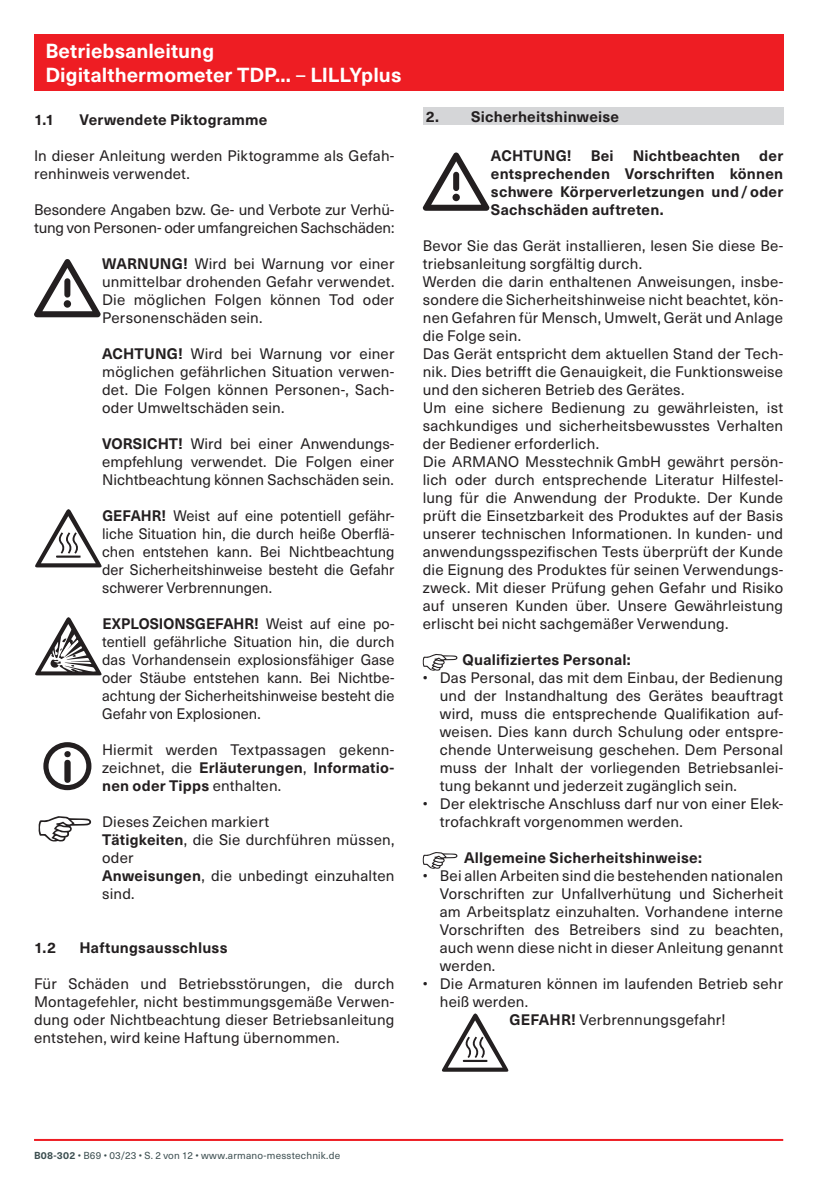
<style>
.page{position:relative;width:840px;height:1191px;background:#fff}
.page>*{position:absolute;margin:0;border:0;box-sizing:border-box;transform-origin:0 0}
.t1{font:700 20px/24px "Neue Haas Unica W1 G";letter-spacing:.005em;color:#fff}
.t2{font:15px/18px "Neue Haas Unica W1 G";letter-spacing:.01em;color:#231f20;text-align:justify}
.t3{font:700 15px/18px "Neue Haas Unica W1 G";letter-spacing:.015em;color:#231f20;text-align:justify}
.t4{font:15px/18px "Neue Haas Unica W1 G";letter-spacing:-.01em;color:#231f20}
.t5{font:10px "Neue Haas Unica W1 G";letter-spacing:.02em;color:#3d4f51}
.s1{font-weight:400}
.s2{font-weight:700}
</style>
<div class="page">
<hr style="left:34px;top:1139px;width:748px;height:2px;background:#ee1d23">
<div style="left:34px;top:34px;width:748px;height:57px;background:#ee1d23"></div>
<svg style="left:34px;top:259px;width:67px;height:58px"></svg>
<div style="left:64px;top:300px;width:7px;height:8px;background:#231f20;border-radius:50%"></div>
<svg style="left:35px;top:509px;width:66px;height:58px"></svg>
<svg style="left:35px;top:617px;width:66px;height:58px"></svg>
<div style="left:43px;top:742px;width:48px;height:48px;border:5px solid #231f20;border-radius:50%"></div>
<svg style="left:64px;top:751px;width:7px;height:32px"></svg>
<svg style="left:39px;top:816px;width:52px;height:25px"></svg>
<div style="left:422px;top:108px;width:360px;height:17px;background:#d5d6d8"></div>
<svg style="left:422px;top:152px;width:67px;height:59px"></svg>
<div style="left:452px;top:194px;width:7px;height:7px;background:#231f20;border-radius:50%"></div>
<svg style="left:422px;top:654px;width:35px;height:16px"></svg>
<svg style="left:422px;top:852px;width:35px;height:16px"></svg>
<svg style="left:442px;top:1013px;width:66px;height:58px"></svg>
<h1 class="t1" style="left:45px;top:38px;width:357px">Betriebsanleitung<br>Digitalthermometer TDP... <span class="s1">–</span> LILLYplus</h1>
<p class="t3" style="left:34px;top:110px;width:22px">1.1</p>
<p class="t3" style="left:79px;top:110px;width:189px">Verwendete Piktogramme</p>
<p class="t2" style="left:34px;top:146px;width:362px">In dieser Anleitung werden Piktogramme als Gefah&shy;renhinweis verwendet.</p>
<p class="t4" style="left:34px;top:200px;width:362px">Besondere Angaben bzw. Ge- und Verbote zur Verhü&shy;tung von Personen- oder umfangreichen Sachschäden:</p>
<p class="t2" style="left:102px;top:254px;width:293px"><span class="s2">WARNUNG!</span> Wird bei Warnung vor einer unmittelbar drohenden Gefahr verwendet.<br>Die möglichen Folgen können Tod oder Personenschäden sein.</p>
<p class="t2" style="left:102px;top:344px;width:293px"><span class="s2">ACHTUNG!</span> Wird bei Warnung vor einer möglichen gefährlichen Situation verwen&shy;det. Die Folgen können Personen-, Sach&shy;oder Umweltschäden sein.</p>
<p class="t2" style="left:102px;top:434px;width:293px"><span class="s2">VORSICHT!</span> Wird bei einer Anwendungs&shy;empfehlung verwendet. Die Folgen einer Nichtbeachtung können Sachschäden sein.</p>
<p class="t2" style="left:102px;top:506px;width:293px"><span class="s2">GEFAHR!</span> Weist auf eine potentiell gefähr&shy;liche Situation hin, die durch heiße Oberflä&shy;chen entstehen kann. Bei Nichtbeachtung der Sicherheitshinweise besteht die Gefahr schwerer Verbrennungen.</p>
<p class="t2" style="left:102px;top:614px;width:293px"><span class="s2">EXPLOSIONSGEFAHR!</span> Weist auf eine po&shy;tentiell gefährliche Situation hin, die durch das Vorhandensein explosionsfähiger Gase oder Stäube entstehen kann. Bei Nichtbe&shy;achtung der Sicherheitshinweise besteht die Gefahr von Explosionen.</p>
<p class="t2" style="left:102px;top:740px;width:293px">Hiermit werden Textpassagen gekenn&shy;zeichnet, die <span class="s2">Erläuterungen</span>, <span class="s2">Informatio&shy;nen oder Tipps</span> enthalten.</p>
<p class="t2" style="left:102px;top:812px;width:293px;text-align:left">Dieses Zeichen markiert<br><span class="s2">Tätigkeiten</span>, die Sie durchführen müssen, oder<br><span class="s2">Anweisungen</span>, die unbedingt einzuhalten sind.</p>
<p class="t3" style="left:34px;top:938px;width:23px">1.2</p>
<p class="t3" style="left:79px;top:938px;width:150px">Haftungsausschluss</p>
<p class="t2" style="left:34px;top:974px;width:362px">Für Schäden und Betriebsstörungen, die durch Montagefehler, nicht bestimmungsgemäße Verwen&shy;dung oder Nichtbeachtung dieser Betriebsanleitung entstehen, wird keine Haftung übernommen.</p>
<p class="t3" style="left:425px;top:107px;width:195px">2. Sicherheitshinweise</p>
<p class="t3" style="left:490px;top:146px;width:82px">ACHTUNG!</p>
<p class="t3" style="left:590px;top:146px;width:24px">Bei</p>
<p class="t3" style="left:632px;top:146px;width:109px">Nichtbeachten</p>
<p class="t3" style="left:490px;top:146px;width:293px;text-indent:268px">der entsprechenden Vorschriften können schwere Körperverletzungen und/oder Sachschäden auftreten.</p>
<p class="t2" style="left:422px;top:236px;width:362px;text-align:left">Bevor Sie das Gerät installieren, lesen Sie diese Be&shy;triebsanleitung sorgfältig durch.<br>Werden die darin enthaltenen Anweisungen, insbe&shy;sondere die Sicherheitshinweise nicht beachtet, kön&shy;nen Gefahren für Mensch, Umwelt, Gerät und Anlage die Folge sein.<br>Das Gerät entspricht dem aktuellen Stand der Tech&shy;nik. Dies betrifft die Genauigkeit, die Funktionsweise und den sicheren Betrieb des Gerätes.<br>Um eine sichere Bedienung zu gewährleisten, ist sachkundiges und sicherheitsbewusstes Verhalten der Bediener erforderlich.<br>Die ARMANO Messtechnik GmbH gewährt persön&shy;lich oder durch entsprechende Literatur Hilfestel&shy;lung für die Anwendung der Produkte. Der Kunde prüft die Einsetzbarkeit des Produktes auf der Basis unserer technischen Informationen. In kunden- und anwendungsspezifischen Tests überprüft der Kunde die Eignung des Produktes für seinen Verwendungs&shy;zweck. Mit dieser Prüfung gehen Gefahr und Risiko auf unseren Kunden über. Unsere Gewährleistung erlischt bei nicht sachgemäßer Verwendung.</p>
<p class="t3" style="left:462px;top:650px;width:170px">Qualifiziertes Personal:</p>
<p class="t2" style="left:439px;top:668px;width:345px;text-indent:-17px">• Das Personal, das mit dem Einbau, der Bedienung und der Instandhaltung des Gerätes beauftragt wird, muss die entsprechende Qualifikation auf&shy;weisen. Dies kann durch Schulung oder entspre&shy;chende Unterweisung geschehen. Dem Personal muss der Inhalt der vorliegenden Betriebsanlei&shy;tung bekannt und jederzeit zugänglich sein.</p>
<p class="t2" style="left:439px;top:794px;width:344px;text-indent:-17px">• Der elektrische Anschluss darf nur von einer Elek&shy;trofachkraft vorgenommen werden.</p>
<p class="t3" style="left:464px;top:848px;width:239px">Allgemeine Sicherheitshinweise:</p>
<p class="t2" style="left:439px;top:866px;width:345px;text-indent:-17px">• Bei allen Arbeiten sind die bestehenden nationalen Vorschriften zur Unfallverhütung und Sicherheit am Arbeitsplatz einzuhalten. Vorhandene interne Vorschriften des Betreibers sind zu beachten, auch wenn diese nicht in dieser Anleitung genannt werden.</p>
<p class="t2" style="left:422px;top:974px;width:361px">• Die Armaturen können im laufenden Betrieb sehr</p>
<p class="t2" style="left:439px;top:992px;width:90px">heiß werden.</p>
<p class="t2" style="left:509px;top:1010px;width:217px"><span class="s2">GEFAHR!</span> Verbrennungsgefahr!</p>
<p class="t5" style="left:34px;top:1148px;width:307px"><span class="s2">B08-302</span> • B69 • 03/23 • S. 2 von 12 • www.armano-messtechnik.de</p>
</div>
